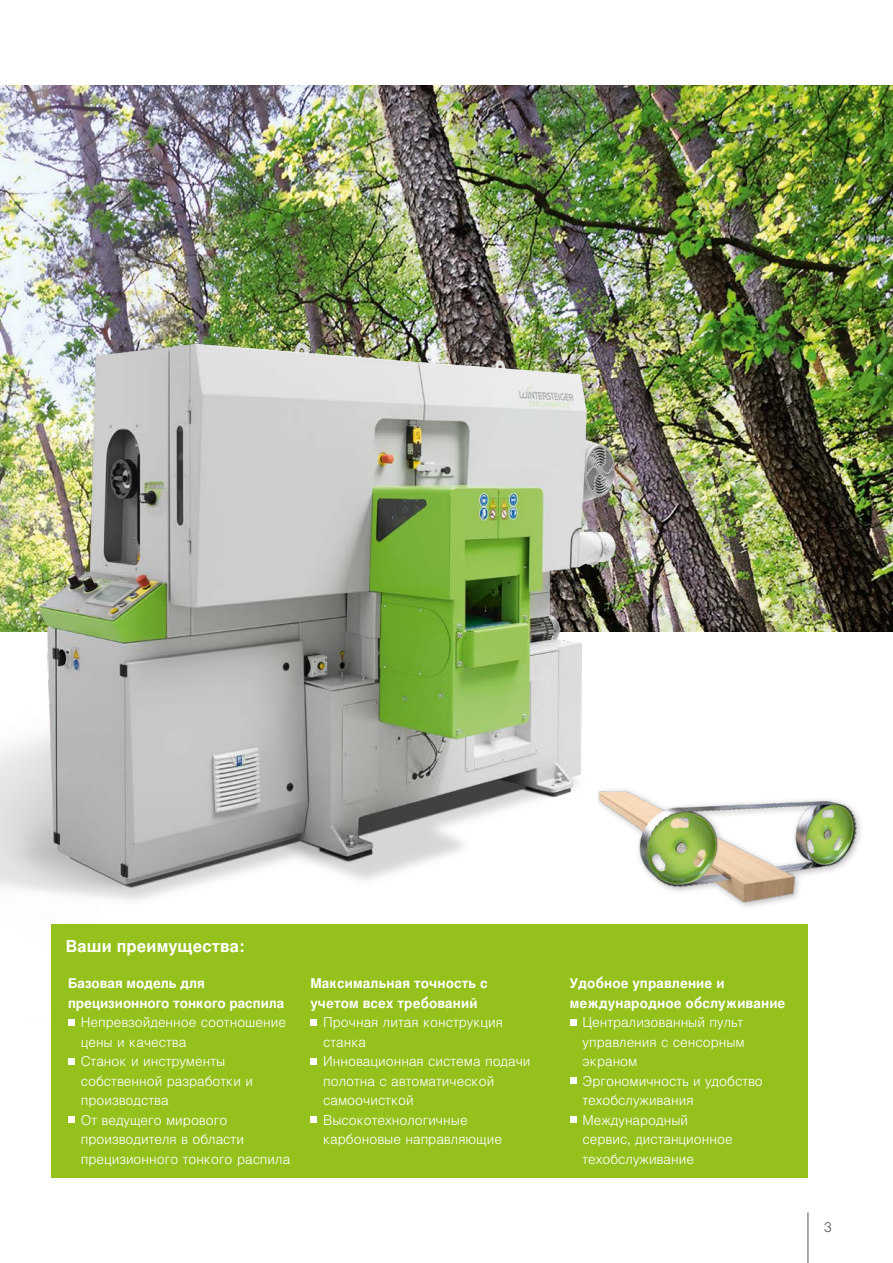
<style>
.page{position:relative;width:893px;height:1263px;background:#fff}
.page>*{position:absolute;margin:0;border:0;box-sizing:border-box;transform-origin:0 0}
.t1{font:700 16.5px "Nimbus San LOT";letter-spacing:.01em;color:#fff}
.t2{font:300 13.5px/19.5px "Nimbus San LOT";color:#fff}
.t3{font:700 13.5px/19.5px "Nimbus San LOT";letter-spacing:.01em;color:#fff}
.t4{font:300 13.5px "Nimbus San LOT";color:#565656}
</style>
<div class="page">
<hr style="left:808px;top:1212px;width:1px;height:51px;background:#565656">
<img style="left:0;top:85px;width:893px;height:547px">
<img style="left:0;top:238px;width:842px;height:663px">
<div style="left:594px;top:786px;width:270px;height:124px;background:#fff"></div>
<img style="left:598px;top:789px;width:260px;height:118px">
<div style="left:51px;top:924px;width:757px;height:254px;background:#94c11c"></div>
<svg style="left:68px;top:1019px;width:6px;height:6px"></svg>
<svg style="left:68px;top:1058px;width:6px;height:6px"></svg>
<div style="left:68px;top:1116px;width:6px;height:7px;background:#fff"></div>
<div style="left:310px;top:1019px;width:7px;height:6px;background:#fff"></div>
<div style="left:310px;top:1058px;width:7px;height:6px;background:#fff"></div>
<div style="left:310px;top:1116px;width:7px;height:7px;background:#fff"></div>
<svg style="left:570px;top:1019px;width:6px;height:6px"></svg>
<div style="left:570px;top:1077px;width:6px;height:7px;background:#fff"></div>
<div style="left:570px;top:1116px;width:6px;height:7px;background:#fff"></div>
<p class="t1" style="left:66px;top:936px;width:180px">Ваши преимущества:</p>
<p class="t3" style="left:68px;top:974px;width:218px">Базовая модель для прецизионного тонкого распила</p>
<p class="t2" style="left:81px;top:1013px;width:211px">Непревзойденное соотношение цены и качества<br>Станок и инструменты собственной разработки и производства<br>От ведущего мирового производителя в области прецизионного тонкого распила</p>
<p class="t3" style="left:310px;top:974px;width:179px">Максимальная точность с учетом всех требований</p>
<p class="t2" style="left:323px;top:1013px;width:209px">Прочная литая конструкция станка<br>Инновационная система подачи полотна с автоматической самоочисткой<br>Высокотехнологичные карбоновые направляющие</p>
<p class="t3" style="left:570px;top:974px;width:217px">Удобное управление и международное обслуживание</p>
<p class="t2" style="left:583px;top:1013px;width:182px">Централизованный пульт управления с сенсорным экраном<br>Эргономичность и удобство техобслуживания<br>Международный<br>сервис, дистанционное техобслуживание</p>
<p class="t4" style="left:824px;top:1219px;width:10px">3</p>
</div>
